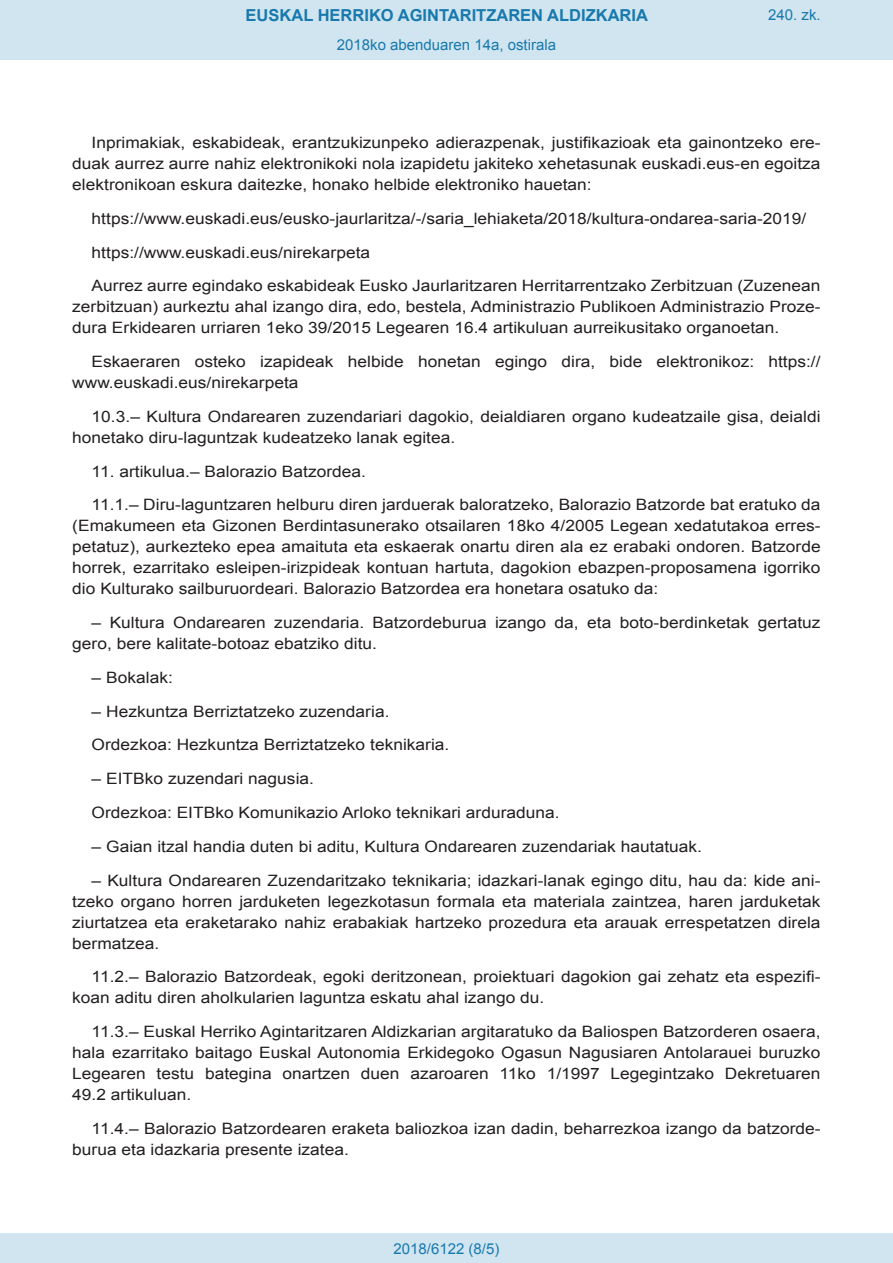
<style>
.page{position:relative;width:893px;height:1263px;background:#fff}
.page>*{position:absolute;margin:0;border:0;box-sizing:border-box;transform-origin:0 0}
.t1{font:700 16.5px "Arial";color:#1879ad}
.BOPVDetalle{font:15.6px/21px "Arial";color:#231f20;text-align:justify;scale:1.11 1}
.Paginacion_Centro{font:15px "Arial";color:#1879ad}
</style>
<div class="page">
<div style="left:0;top:0;width:893px;height:60px;background:#d0e5f0"></div>
<div style="left:0;top:1233px;width:893px;height:30px;background:#d0e5f0"></div>
<p class="t1" style="left:246px;top:4px;width:404px">EUSKAL HERRIKO AGINTARITZAREN ALDIZKARIA</p>
<p class="Paginacion_Centro" style="left:337px;top:35px;width:221px">2018ko abenduaren 14a, ostirala</p>
<p class="Paginacion_Centro" style="left:768px;top:5px;width:54px">240. zk.</p>
<p class="BOPVDetalle" style="left:72px;top:132px;width:676px;text-indent:19px">Inprimakiak, eskabideak, erantzukizunpeko adierazpenak, justifikazioak eta gainontzeko ere&shy;duak aurrez aurre nahiz elektronikoki nola izapidetu jakiteko xehetasunak euskadi.eus-en egoitza elektronikoan eskura daitezke, honako helbide elektroniko hauetan:</p>
<p class="BOPVDetalle" style="left:92px;top:208px;width:645px">https://www.euskadi.eus/eusko-jaurlaritza/-/saria_lehiaketa/2018/kultura-ondarea-saria-2019/</p>
<p class="BOPVDetalle" style="left:92px;top:242px;width:252px">https://www.euskadi.eus/nirekarpeta</p>
<p class="BOPVDetalle" style="left:72px;top:276px;width:676px;text-indent:19px">Aurrez aurre egindako eskabideak Eusko Jaurlaritzaren Herritarrentzako Zerbitzuan (Zuzenean zerbitzuan) aurkeztu ahal izango dira, edo, bestela, Administrazio Publikoen Administrazio Proze&shy;dura Erkidearen urriaren 1eko 39/2015 Legearen 16.4 artikuluan aurreikusitako organoetan.</p>
<p class="BOPVDetalle" style="left:72px;top:351px;width:676px;text-indent:19px">Eskaeraren osteko izapideak helbide honetan egingo dira, bide elektronikoz: https:// www.euskadi.eus/nirekarpeta</p>
<p class="BOPVDetalle" style="left:72px;top:406px;width:676px;text-indent:19px">10.3.– Kultura Ondarearen zuzendariari dagokio, deialdiaren organo kudeatzaile gisa, deialdi honetako diru-laguntzak kudeatzeko lanak egitea.</p>
<p class="BOPVDetalle" style="left:92px;top:461px;width:249px">11. artikulua.– Balorazio Batzordea.</p>
<p class="BOPVDetalle" style="left:72px;top:495px;width:676px;text-indent:19px">11.1.– Diru-laguntzaren helburu diren jarduerak baloratzeko, Balorazio Batzorde bat eratuko da (Emakumeen eta Gizonen Berdintasunerako otsailaren 18ko 4/2005 Legean xedatutakoa erres&shy;petatuz), aurkezteko epea amaituta eta eskaerak onartu diren ala ez erabaki ondoren. Batzorde horrek, ezarritako esleipen-irizpideak kontuan hartuta, dagokion ebazpen-proposamena igorriko dio Kulturako sailburuordeari. Balorazio Batzordea era honetara osatuko da:</p>
<p class="BOPVDetalle" style="left:72px;top:612px;width:676px;text-indent:19px">– Kultura Ondarearen zuzendaria. Batzordeburua izango da, eta boto-berdinketak gertatuz gero, bere kalitate-botoaz ebatziko ditu.</p>
<p class="BOPVDetalle" style="left:92px;top:667px;width:75px">– Bokalak:</p>
<p class="BOPVDetalle" style="left:92px;top:701px;width:270px">– Hezkuntza Berriztatzeko zuzendaria.</p>
<p class="BOPVDetalle" style="left:92px;top:735px;width:324px">Ordezkoa: Hezkuntza Berriztatzeko teknikaria.</p>
<p class="BOPVDetalle" style="left:92px;top:768px;width:202px">– EITBko zuzendari nagusia.</p>
<p class="BOPVDetalle" style="left:92px;top:802px;width:423px">Ordezkoa: EITBko Komunikazio Arloko teknikari arduraduna.</p>
<p class="BOPVDetalle" style="left:92px;top:836px;width:551px">– Gaian itzal handia duten bi aditu, Kultura Ondarearen zuzendariak hautatuak.</p>
<p class="BOPVDetalle" style="left:72px;top:870px;width:676px;text-indent:19px">– Kultura Ondarearen Zuzendaritzako teknikaria; idazkari-lanak egingo ditu, hau da: kide ani&shy;tzeko organo horren jarduketen legezkotasun formala eta materiala zaintzea, haren jarduketak ziurtatzea eta eraketarako nahiz erabakiak hartzeko prozedura eta arauak errespetatzen direla bermatzea.</p>
<p class="BOPVDetalle" style="left:72px;top:966px;width:676px;text-indent:19px">11.2.– Balorazio Batzordeak, egoki deritzonean, proiektuari dagokion gai zehatz eta espezifi&shy;koan aditu diren aholkularien laguntza eskatu ahal izango du.</p>
<p class="BOPVDetalle" style="left:72px;top:1021px;width:676px;text-indent:19px">11.3.– Euskal Herriko Agintaritzaren Aldizkarian argitaratuko da Baliospen Batzorderen osaera, hala ezarritako baitago Euskal Autonomia Erkidegoko Ogasun Nagusiaren Antolarauei buruzko Legearen testu bategina onartzen duen azaroaren 11ko 1/1997 Legegintzako Dekretuaren 49.2 artikuluan.</p>
<p class="BOPVDetalle" style="left:72px;top:1118px;width:676px;text-indent:19px">11.4.– Balorazio Batzordearen eraketa baliozkoa izan dadin, beharrezkoa izango da batzorde&shy;burua eta idazkaria presente izatea.</p>
<p class="Paginacion_Centro" style="left:393px;top:1238px;width:107px">2018/6122 (8/5)</p>
</div>
